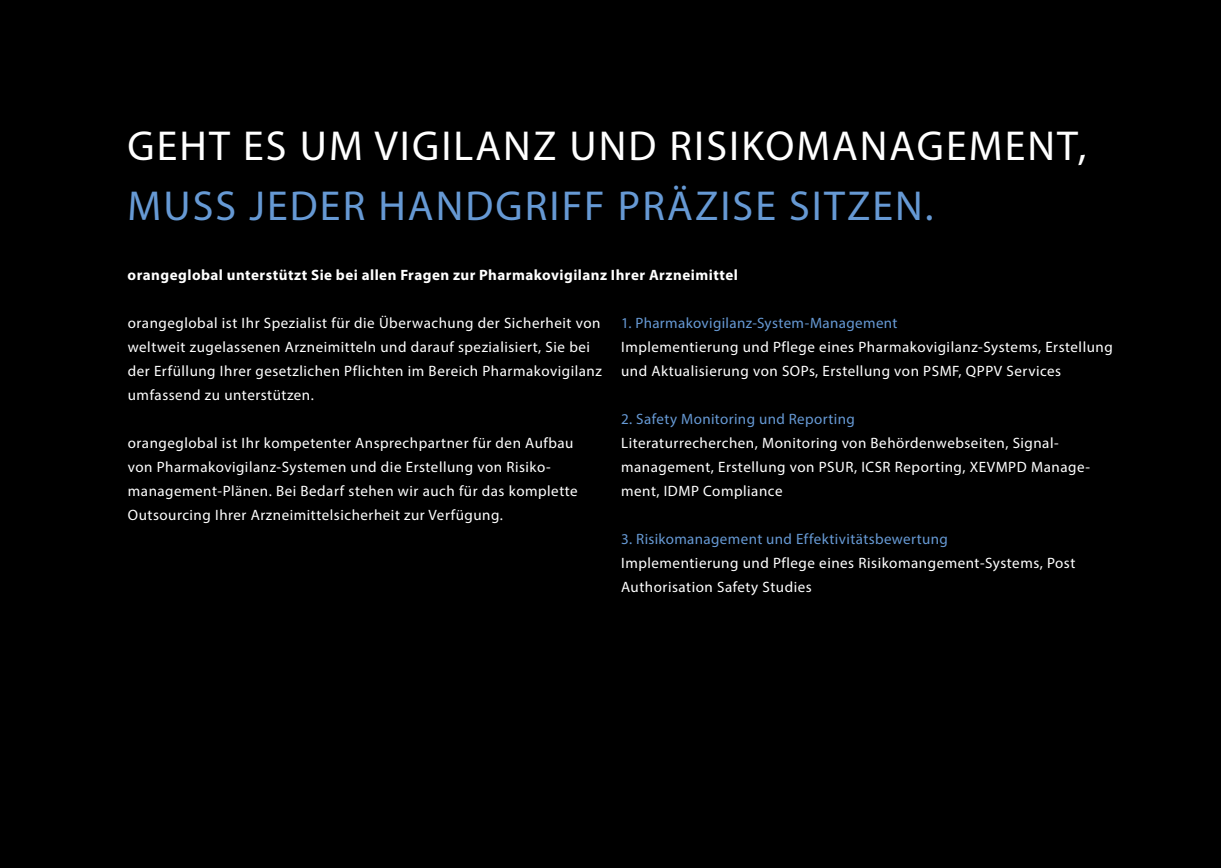
<style>
.page{position:relative;width:1221px;height:868px;background:#fff}
.page>*{position:absolute;margin:0;border:0;box-sizing:border-box;transform-origin:0 0}
.t1{font:42px "Myriad Pro";letter-spacing:.05em;color:#fff}
.t2{font:42px "Myriad Pro";letter-spacing:.05em;color:#6699d4}
.t3{font:15px/24px "Myriad Pro";letter-spacing:.035em;color:#fff}
.t4{font:15px "Myriad Pro";letter-spacing:.025em;color:#6699d4}
.t5{font:700 15px "Myriad Pro";letter-spacing:.03em;color:#fff}
</style>
<div class="page">
<div style="left:0;top:0;width:1220px;height:867px;background:#000"></div>
<h1 class="t1" style="left:128px;top:120px;width:960px">GEHT ES UM VIGILANZ UND RISIKOMANAGEMENT,</h1>
<h1 class="t2" style="left:128px;top:180px;width:807px">MUSS JEDER HANDGRIFF PRÄZISE SITZEN.</h1>
<p class="t5" style="left:128px;top:265px;width:612px">orangeglobal unterstützt Sie bei allen Fragen zur Pharmakovigilanz Ihrer Arzneimittel</p>
<p class="t3" style="left:128px;top:311px;width:475px">orangeglobal ist Ihr Spezialist für die Überwachung der Sicherheit von weltweit zugelassenen Arzneimitteln und darauf spezialisiert, Sie bei der Erfüllung Ihrer gesetzlichen Pflichten im Bereich Pharmakovigilanz umfassend zu unterstützen.</p>
<p class="t3" style="left:128px;top:431px;width:451px">orangeglobal ist Ihr kompetenter Ansprechpartner für den Aufbau von Pharmakovigilanz-Systemen und die Erstellung von Risiko&shy;management-Plänen. Bei Bedarf stehen wir auch für das komplette Outsourcing Ihrer Arzneimittelsicherheit zur Verfügung.</p>
<p class="t4" style="left:621px;top:314px;width:278px">1. Pharmakovigilanz-System-Management</p>
<p class="t3" style="left:621px;top:335px;width:493px">Implementierung und Pflege eines Pharmakovigilanz-Systems, Erstellung und Aktualisierung von SOPs, Erstellung von PSMF, QPPV Services</p>
<p class="t4" style="left:621px;top:410px;width:235px">2. Safety Monitoring und Reporting</p>
<p class="t3" style="left:621px;top:431px;width:470px">Literaturrecherchen, Monitoring von Behördenwebseiten, Signal&shy;management, Erstellung von PSUR, ICSR Reporting, XEVMPD Manage&shy;ment, IDMP Compliance</p>
<p class="t4" style="left:621px;top:530px;width:328px">3. Risikomanagement und Effektivitätsbewertung</p>
<p class="t3" style="left:621px;top:551px;width:456px">Implementierung und Pflege eines Risikomangement-Systems, Post<br>Authorisation Safety Studies</p>
</div>
